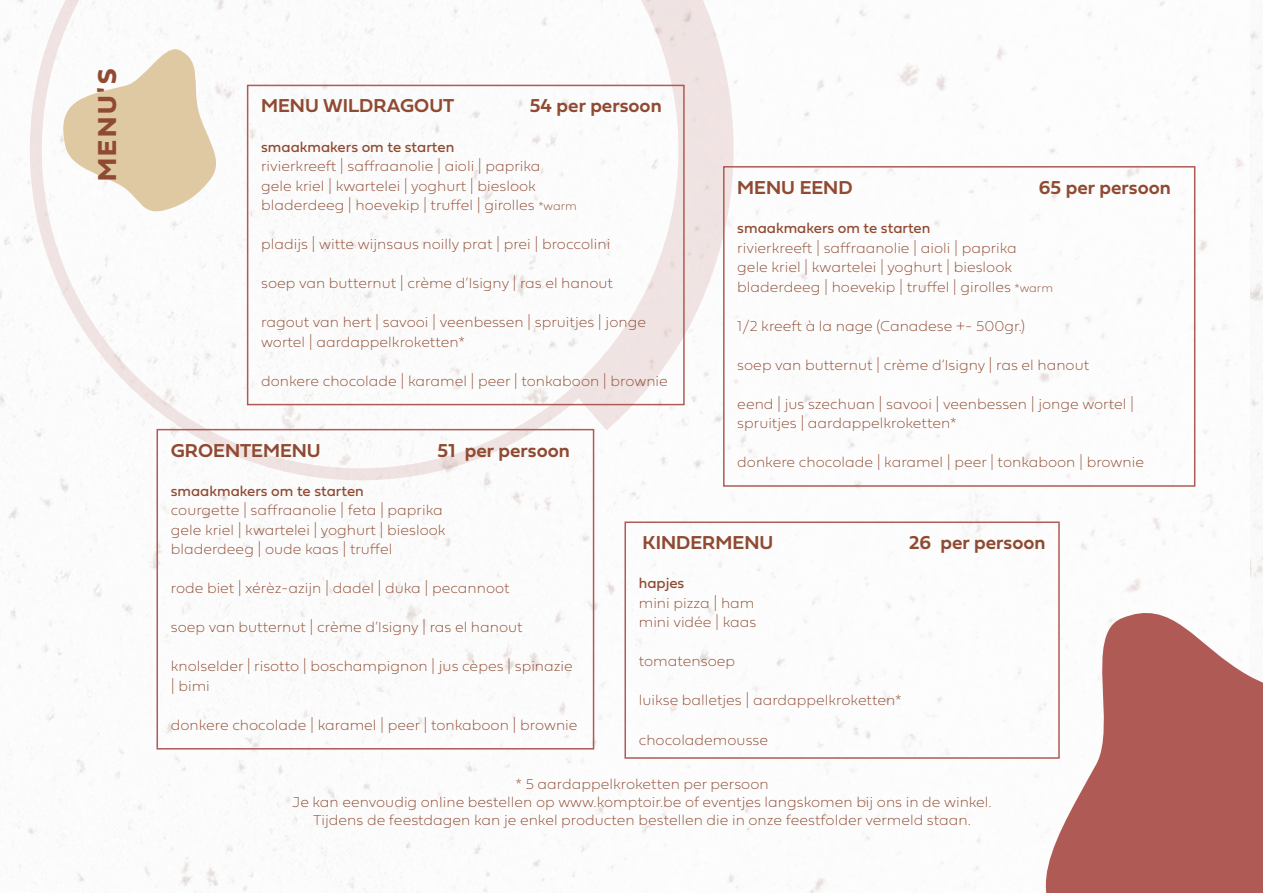
<style>
.page{position:relative;width:1263px;height:893px;background:#fff}
.page>*{position:absolute;margin:0;border:0;box-sizing:border-box;transform-origin:0 0}
.t1{font:27px "Fieldwork Geo Bold";color:#8f4a31}
.t2{font:19.5px "Fieldwork Geo Demibold";color:#8f4a31}
.t3{font:15px/19.5px "Fieldwork Geo Hair";color:#8f4a31}
.t4{font:15px "Fieldwork Geo Regular";color:#8f4a31}
.s1{font-size:12px}
</style>
<div class="page">
<img style="left:0;top:1px;width:1247px;height:892px">
<svg style="left:0;top:0;width:739px;height:519px"></svg>
<img style="left:1250px;top:31px;width:13px;height:548px">
<svg style="left:1012px;top:596px;width:251px;height:297px;fill:#b05a55"></svg>
<svg style="left:55px;top:43px;width:170px;height:173px"></svg>
<div style="left:247px;top:85px;width:438px;height:320px;border:2px solid #b05a55"></div>
<div style="left:624px;top:521px;width:436px;height:238px;border:2px solid #b05a55"></div>
<div style="left:156px;top:429px;width:438px;height:320px;border:2px solid #b05a55"></div>
<div style="left:723px;top:166px;width:472px;height:321px;border:2px solid #b05a55"></div>
<h1 class="t1" style="left:86px;top:181px;width:114px;rotate:-90deg">MENU'S</h1>
<h2 class="t2" style="left:261px;top:90px;width:195px">MENU WILDRAGOUT</h2>
<h2 class="t2" style="left:530px;top:90px;width:133px">54 per persoon</h2>
<p class="t4" style="left:261px;top:135px;width:195px">smaakmakers om te starten</p>
<p class="t3" style="left:261px;top:156px;width:317px">rivierkreeft | saffraanolie | aioli | paprika<br>gele kriel | kwartelei | yoghurt | bieslook bladerdeeg | hoevekip | truffel | girolles <span class="s1">*warm</span></p>
<p class="t3" style="left:261px;top:234px;width:351px">pladijs | witte wijnsaus noilly prat | prei | broccolini</p>
<p class="t3" style="left:261px;top:273px;width:353px">soep van butternut | crème d’Isigny | ras el hanout</p>
<p class="t3" style="left:261px;top:312px;width:386px">ragout van hert | savooi | veenbessen | spruitjes | jonge wortel | aardappelkroketten*</p>
<p class="t3" style="left:261px;top:370px;width:408px">donkere chocolade | karamel | peer | tonkaboon | brownie</p>
<h2 class="t2" style="left:737px;top:172px;width:117px">MENU EEND</h2>
<h2 class="t2" style="left:1039px;top:172px;width:134px">65 per persoon</h2>
<p class="t4" style="left:737px;top:216px;width:195px">smaakmakers om te starten</p>
<p class="t3" style="left:737px;top:237px;width:317px">rivierkreeft | saffraanolie | aioli | paprika<br>gele kriel | kwartelei | yoghurt | bieslook bladerdeeg | hoevekip | truffel | girolles <span class="s1">*warm</span></p>
<p class="t3" style="left:737px;top:315px;width:289px">1/2 kreeft à la nage (Canadese +- 500gr.)</p>
<p class="t3" style="left:737px;top:354px;width:353px">soep van butternut | crème d’Isigny | ras el hanout</p>
<p class="t3" style="left:737px;top:393px;width:398px">eend | jus szechuan | savooi | veenbessen | jonge wortel | spruitjes | aardappelkroketten*</p>
<p class="t3" style="left:737px;top:451px;width:408px">donkere chocolade | karamel | peer | tonkaboon | brownie</p>
<h2 class="t2" style="left:171px;top:435px;width:151px">GROENTEMENU</h2>
<h2 class="t2" style="left:438px;top:435px;width:134px">51 per persoon</h2>
<p class="t4" style="left:171px;top:479px;width:195px">smaakmakers om te starten</p>
<p class="t3" style="left:171px;top:500px;width:276px">courgette | saffraanolie | feta | paprika gele kriel | kwartelei | yoghurt | bieslook bladerdeeg | oude kaas | truffel</p>
<p class="t3" style="left:171px;top:578px;width:340px">rode biet | xérèz-azijn | dadel | duka | pecannoot</p>
<p class="t3" style="left:171px;top:617px;width:353px">soep van butternut | crème d’Isigny | ras el hanout</p>
<p class="t3" style="left:171px;top:656px;width:404px">knolselder | risotto | boschampignon | jus cèpes | spinazie | bimi</p>
<p class="t3" style="left:171px;top:714px;width:408px">donkere chocolade | karamel | peer | tonkaboon | brownie</p>
<h2 class="t2" style="left:643px;top:527px;width:132px">KINDERMENU</h2>
<h2 class="t2" style="left:909px;top:527px;width:138px">26 per persoon</h2>
<p class="t4" style="left:639px;top:572px;width:47px">hapjes</p>
<p class="t3" style="left:639px;top:592px;width:119px">mini pizza | ham mini vidée | kaas</p>
<p class="t3" style="left:639px;top:651px;width:98px">tomatensoep</p>
<p class="t3" style="left:639px;top:690px;width:264px">luikse balletjes | aardappelkroketten*</p>
<p class="t3" style="left:639px;top:729px;width:131px">chocolademousse</p>
<p class="t3" style="left:293px;top:775px;width:701px;line-height:18px;text-align:center">* 5 aardappelkroketten per persoon<br>Je kan eenvoudig online bestellen op www.komptoir.be of eventjes langskomen bij ons in de winkel.<br>Tijdens de feestdagen kan je enkel producten bestellen die in onze feestfolder vermeld staan.</p>
</div>
